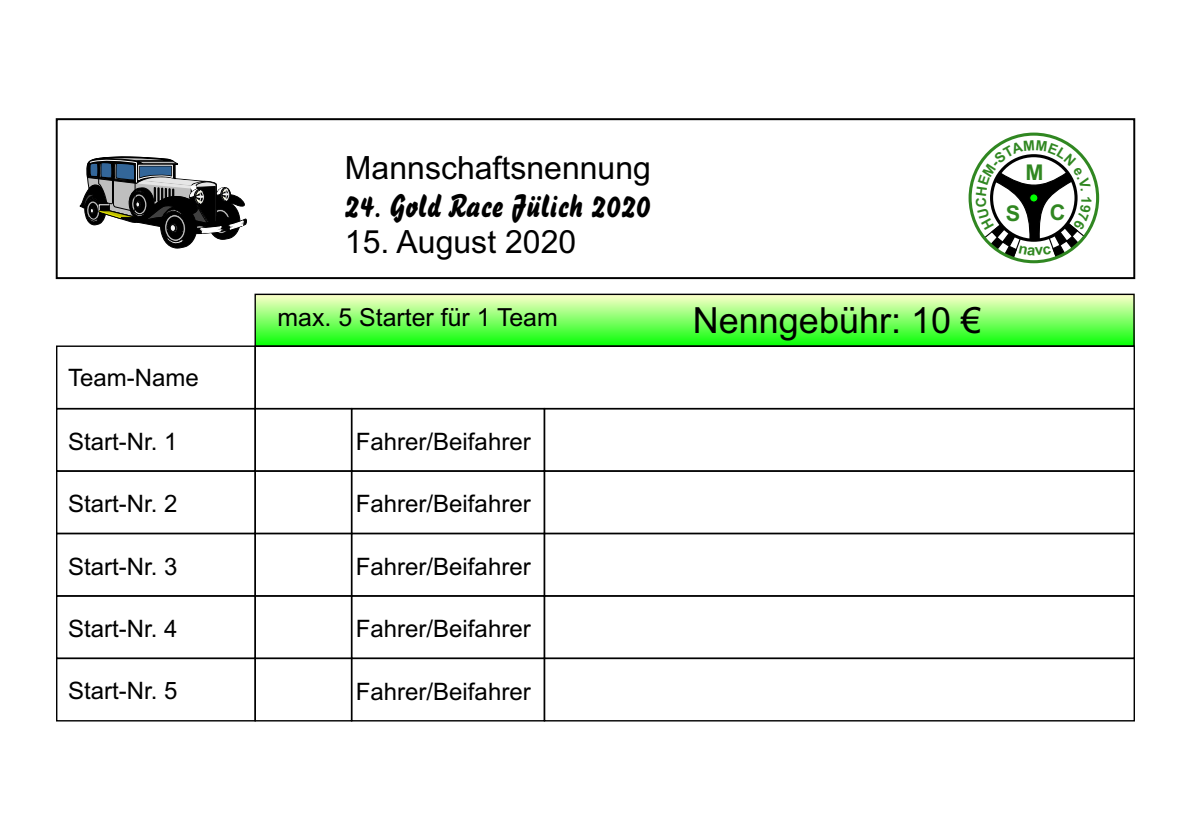
<style>
.page{position:relative;width:1191px;height:840px;background:#fff}
.page>*{position:absolute;margin:0;border:0;box-sizing:border-box;transform-origin:0 0}
.t1{font:36px "Arial";color:#000}
.t2{font:32px "Arial";color:#000}
.t3{font:32px "Brush 738 BT Regular A";color:#000}
.t4{font:24.8px "Arial";color:#000}
.t5{font:24px "Arial";color:#000}
.t6{font:700 21.6px "Arial";color:#308721}
</style>
<div class="page">
<div style="left:255px;top:294px;width:879px;height:52px;background:linear-gradient(to bottom,#ffc,#0bff08)"></div>
<div style="left:254px;top:293px;width:880px;height:54px;border:1px solid #000"></div>
<div style="left:56px;top:118px;width:1079px;height:161px;border:2px solid #000"></div>
<div style="left:56px;top:345px;width:200px;height:64px;border:1px solid #000"></div>
<div style="left:351px;top:470px;width:194px;height:64px;border:1px solid #000"></div>
<div style="left:351px;top:532px;width:194px;height:64px;border:1px solid #000"></div>
<div style="left:351px;top:595px;width:194px;height:63px;border:1px solid #000"></div>
<div style="left:351px;top:657px;width:194px;height:64px;border:1px solid #000"></div>
<div style="left:254px;top:345px;width:881px;height:64px;border:1px solid #000"></div>
<div style="left:254px;top:407px;width:98px;height:64px;border:1px solid #000"></div>
<div style="left:254px;top:470px;width:98px;height:64px;border:1px solid #000"></div>
<div style="left:254px;top:532px;width:98px;height:64px;border:1px solid #000"></div>
<div style="left:254px;top:595px;width:98px;height:63px;border:1px solid #000"></div>
<div style="left:254px;top:657px;width:98px;height:64px;border:1px solid #000"></div>
<div style="left:544px;top:407px;width:591px;height:64px;border:1px solid #000"></div>
<div style="left:544px;top:470px;width:591px;height:64px;border:1px solid #000"></div>
<div style="left:544px;top:532px;width:591px;height:64px;border:1px solid #000"></div>
<div style="left:544px;top:595px;width:591px;height:63px;border:1px solid #000"></div>
<div style="left:544px;top:657px;width:591px;height:64px;border:1px solid #000"></div>
<div style="left:56px;top:407px;width:200px;height:64px;border:1px solid #000"></div>
<div style="left:56px;top:470px;width:200px;height:64px;border:1px solid #000"></div>
<div style="left:56px;top:532px;width:200px;height:64px;border:1px solid #000"></div>
<div style="left:56px;top:595px;width:200px;height:63px;border:1px solid #000"></div>
<div style="left:56px;top:657px;width:200px;height:64px;border:1px solid #000"></div>
<div style="left:968px;top:132px;width:131px;height:131px;border:3px solid #308721;border-radius:50%"></div>
<svg style="left:80px;top:156px;width:167px;height:92px"></svg>
<svg style="left:975px;top:140px;width:116px;height:119px"></svg>
<h2 class="t2" style="left:345px;top:155px;width:307px">Mannschaftsnennung</h2>
<h2 class="t3" style="left:345px;top:192px;width:308px">24. Gold Race Jülich 2020</h2>
<h2 class="t2" style="left:345px;top:230px;width:233px">15. August 2020</h2>
<p class="t6" style="left:1025px;top:164px;width:20px">M</p>
<p class="t6" style="left:1006px;top:205px;width:16px">S</p>
<p class="t6" style="left:1049px;top:205px;width:17px">C</p>
<p class="t4" style="left:277px;top:308px;width:282px">max. 5 Starter für 1 Team</p>
<h1 class="t1" style="left:693px;top:306px;width:290px">Nenngebühr: 10 €</h1>
<p class="t5" style="left:68px;top:368px;width:132px">Team-Name</p>
<p class="t5" style="left:68px;top:432px;width:111px">Start-Nr. 1</p>
<p class="t5" style="left:356px;top:432px;width:176px">Fahrer/Beifahrer</p>
<p class="t5" style="left:68px;top:494px;width:111px">Start-Nr. 2</p>
<p class="t5" style="left:356px;top:494px;width:176px">Fahrer/Beifahrer</p>
<p class="t5" style="left:68px;top:556px;width:111px">Start-Nr. 3</p>
<p class="t5" style="left:356px;top:557px;width:176px">Fahrer/Beifahrer</p>
<p class="t5" style="left:68px;top:619px;width:111px">Start-Nr. 4</p>
<p class="t5" style="left:356px;top:619px;width:176px">Fahrer/Beifahrer</p>
<p class="t5" style="left:68px;top:681px;width:111px">Start-Nr. 5</p>
<p class="t5" style="left:356px;top:681px;width:176px">Fahrer/Beifahrer</p>
</div>
